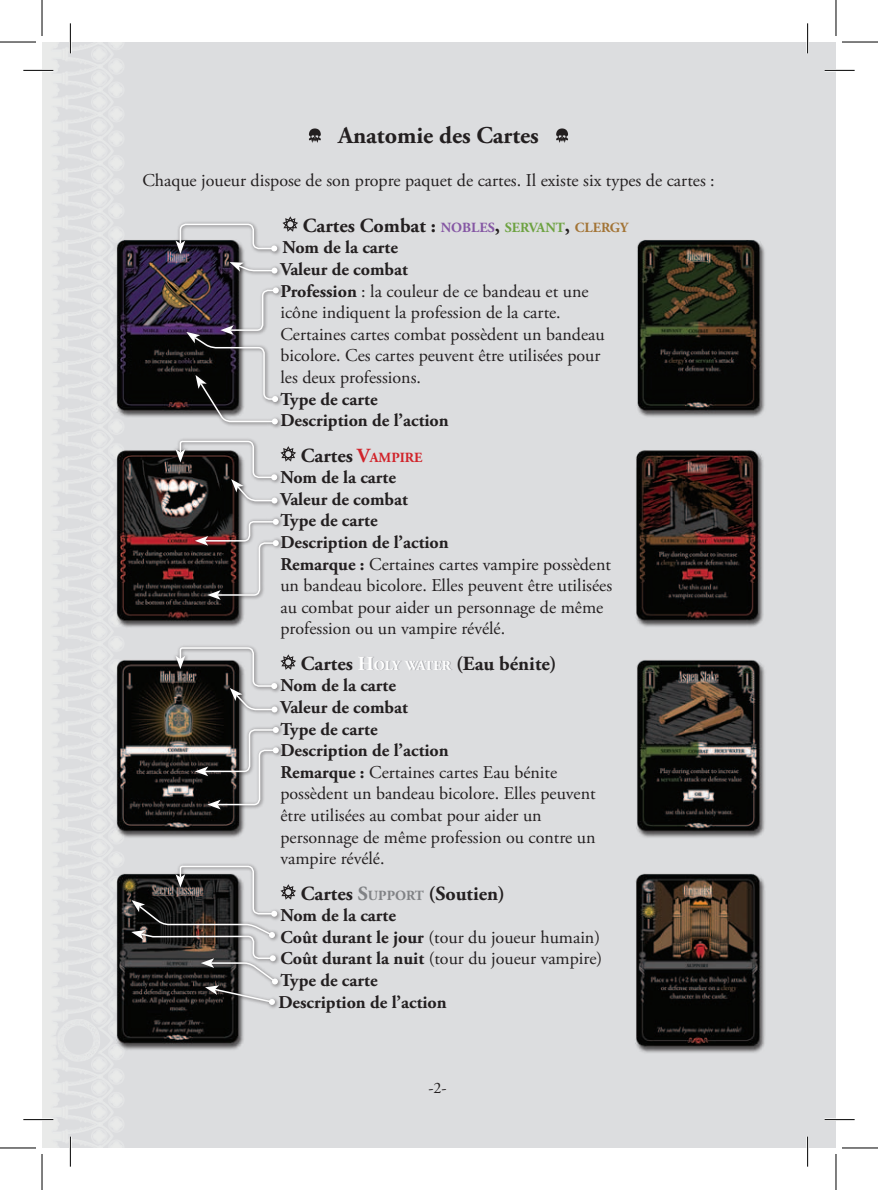
<style>
.page{position:relative;width:878px;height:1190px;background:#fff}
.page>*{position:absolute;margin:0;border:0;box-sizing:border-box;transform-origin:0 0}
.t1{font:700 24px "Adobe Garamond Pro";color:#231f20}
.t2{font:700 20px "Adobe Garamond Pro";color:#231f20}
.t3{font:18px/21.6px "Adobe Garamond Pro";color:#231f20}
.t4{font:700 18px "Adobe Garamond Pro";color:#231f20}
.t5{font:16px "Adobe Garamond Pro";color:#231f20}
.s1{font-size:14px;color:#8557a4}
.s2{font-style:inherit}
.s3{font-size:14px;color:#6da241}
.s4{font-size:14px;color:#a37436}
.s5{font-weight:700}
.s6{color:#d1232a}
.s7{font-size:14px;color:#d1232a}
.s8{color:#fff}
.s9{font-size:14px;color:#fff}
.s10{color:#808285}
.s11{font-size:14px;color:#808285}
</style>
<div class="page">
<div style="left:43px;top:42px;width:793px;height:1106px;background:#dcdddf"></div>
<img style="left:42px;top:42px;width:80px;height:1106px">
<img style="left:70px;top:68px;width:695px;height:1021px">
<svg style="left:309px;top:128px;width:12px;height:15px"></svg>
<svg style="left:556px;top:128px;width:12px;height:15px"></svg>
<div style="left:172px;top:220px;width:110px;height:39px;background:#231f20;opacity:.4"></div>
<svg style="left:175px;top:216px;width:123px;height:38px"></svg>
<div style="left:172px;top:437px;width:110px;height:48px;background:#231f20;opacity:.4"></div>
<div style="left:226px;top:259px;width:57px;height:19px;background:#231f20;opacity:.4"></div>
<div style="left:228px;top:476px;width:54px;height:32px;background:#231f20;opacity:.4"></div>
<svg style="left:175px;top:440px;width:121px;height:63px"></svg>
<div style="left:217px;top:284px;width:66px;height:56px;background:#231f20;opacity:.4"></div>
<div style="left:192px;top:515px;width:92px;height:35px;background:#231f20;opacity:.4"></div>
<svg style="left:203px;top:68px;width:74px;height:451px"></svg>
<div style="left:183px;top:329px;width:99px;height:77px;background:#231f20;opacity:.4"></div>
<div style="left:192px;top:372px;width:90px;height:57px;background:#231f20;opacity:.4"></div>
<svg style="left:186px;top:287px;width:93px;height:137px"></svg>
<svg style="left:131px;top:519px;width:165px;height:570px"></svg>
<hr style="left:23px;top:69px;width:30px;height:3px;background:#fff">
<hr style="left:824px;top:69px;width:30px;height:3px;background:#fff">
<hr style="left:23px;top:1118px;width:30px;height:2px;background:#fff">
<hr style="left:824px;top:1118px;width:30px;height:2px;background:#fff">
<hr style="left:69px;top:23px;width:3px;height:30px;background:#fff">
<hr style="left:69px;top:1136px;width:3px;height:30px;background:#fff">
<hr style="left:806px;top:23px;width:3px;height:30px;background:#fff">
<hr style="left:806px;top:1136px;width:3px;height:30px;background:#fff">
<hr style="left:23px;top:70px;width:30px;height:1px;background:#000">
<hr style="left:824px;top:70px;width:30px;height:1px;background:#000">
<hr style="left:23px;top:1119px;width:30px;height:1px;background:#000">
<hr style="left:824px;top:1119px;width:30px;height:1px;background:#000">
<hr style="left:70px;top:23px;width:1px;height:30px;background:#000">
<hr style="left:70px;top:1136px;width:1px;height:30px;background:#000">
<hr style="left:807px;top:23px;width:1px;height:30px;background:#000">
<hr style="left:807px;top:1136px;width:1px;height:30px;background:#000">
<hr style="left:0;top:42px;width:36px;height:1px;background:#000">
<hr style="left:842px;top:42px;width:36px;height:1px;background:#000">
<hr style="left:0;top:1147px;width:36px;height:1px;background:#000">
<hr style="left:842px;top:1147px;width:36px;height:1px;background:#000">
<hr style="left:42px;top:0;width:1px;height:36px;background:#000">
<hr style="left:42px;top:1154px;width:1px;height:36px;background:#000">
<hr style="left:835px;top:0;width:1px;height:36px;background:#000">
<hr style="left:835px;top:1154px;width:1px;height:36px;background:#000">
<p class="t1" style="left:338px;top:121px;width:202px">Anatomie des Cartes</p>
<p class="t3" style="left:142px;top:170px;width:574px">Chaque joueur dispose de son propre paquet de cartes. Il existe six types de cartes :</p>
<p class="t2" style="left:303px;top:214px;width:327px">Cartes Combat : <span class="s1">NOBLES</span><span class="s2">,</span> <span class="s3">SERVANT</span><span class="s2">,</span> <span class="s4">CLERGY</span></p>
<p class="t4" style="left:282px;top:237px;width:117px">Nom de la carte</p>
<p class="t4" style="left:280px;top:259px;width:129px">Valeur de combat</p>
<p class="t3" style="left:280px;top:281px;width:326px"><span class="s5">Profession</span> : la couleur de ce bandeau et une icône indiquent la profession de la carte.<br>Certaines cartes combat possèdent un bandeau bicolore. Ces cartes peuvent être utilisées pour les deux professions.</p>
<p class="t4" style="left:280px;top:388px;width:99px">Type de carte</p>
<p class="t4" style="left:280px;top:410px;width:170px">Description de l’action</p>
<p class="t2" style="left:301px;top:443px;width:123px">Cartes <span class="s6">V</span><span class="s7">AMPIRE</span></p>
<p class="t4" style="left:280px;top:467px;width:117px">Nom de la carte</p>
<p class="t4" style="left:280px;top:488px;width:129px">Valeur de combat</p>
<p class="t4" style="left:280px;top:510px;width:99px">Type de carte</p>
<p class="t4" style="left:280px;top:532px;width:170px">Description de l’action</p>
<p class="t3" style="left:280px;top:554px;width:333px"><span class="s5">Remarque :</span> Certaines cartes vampire possèdent un bandeau bicolore. Elles peuvent être utilisées au combat pour aider un personnage de même profession ou un vampire révélé.</p>
<p class="t2" style="left:301px;top:652px;width:257px">Cartes <span class="s8">H</span><span class="s9">OLY WATER</span> (Eau bénite)</p>
<p class="t4" style="left:280px;top:675px;width:117px">Nom de la carte</p>
<p class="t4" style="left:280px;top:697px;width:129px">Valeur de combat</p>
<p class="t4" style="left:280px;top:718px;width:99px">Type de carte</p>
<p class="t4" style="left:280px;top:740px;width:170px">Description de l’action</p>
<p class="t3" style="left:280px;top:762px;width:317px"><span class="s5">Remarque :</span> Certaines cartes Eau bénite possèdent un bandeau bicolore. Elles peuvent être utilisées au combat pour aider un personnage de même profession ou contre un vampire révélé.</p>
<p class="t2" style="left:301px;top:881px;width:205px">Cartes <span class="s10">S</span><span class="s11">UPPORT</span> (Soutien)</p>
<p class="t4" style="left:280px;top:905px;width:117px">Nom de la carte</p>
<p class="t3" style="left:280px;top:927px;width:321px"><span class="s5">Coût durant le jour</span> (tour du joueur humain)</p>
<p class="t3" style="left:280px;top:948px;width:323px"><span class="s5">Coût durant la nuit</span> (tour du joueur vampire)</p>
<p class="t4" style="left:280px;top:970px;width:99px">Type de carte</p>
<p class="t4" style="left:278px;top:991px;width:170px">Description de l’action</p>
<p class="t5" style="left:428px;top:1078px;width:20px">-2-</p>
</div>
